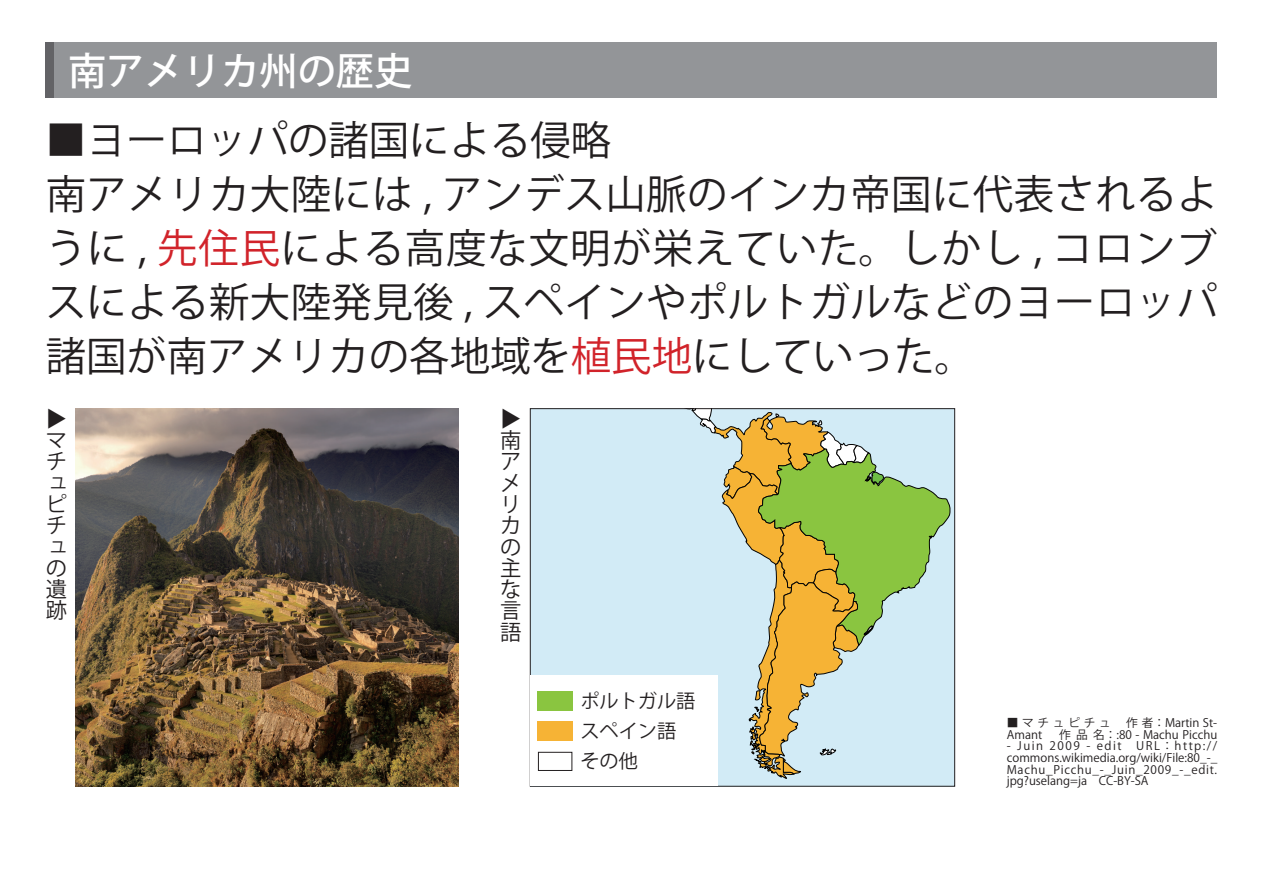
<style>
.page{position:relative;width:1263px;height:893px;background:#fff}
.page>*{position:absolute;margin:0;border:0;box-sizing:border-box;transform-origin:0 0}
.t1{font:40.35px/54.2px "Koz Go Pr 6 N";letter-spacing:.01em;color:#231f20}
.t2{font:500 38.25px "Koz Go Pr 6 N";color:#fff}
.t3{font:21.3px/21.3px "Koz Go Pr 6 N";color:#231f20;text-align:justify}
.t4{font:19.2px "Koz Go Pr 6 N";color:#231f20}
.t5{font:11.7px/11.7px "Koz Go Pr 6 N";color:#231f20}
.s1{color:#d1232a}
</style>
<div class="page">
<img style="left:75px;top:408px;width:383px;height:379px">
<svg style="left:532px;top:410px;width:421px;height:375px;background:#c9d9bf"></svg>
<div style="left:530px;top:675px;width:188px;height:111px;background:#fff"></div>
<svg style="left:538px;top:691px;width:34px;height:19px"></svg>
<svg style="left:538px;top:722px;width:34px;height:19px"></svg>
<div style="left:538px;top:752px;width:34px;height:19px;border:1px solid #231f20"></div>
<div style="left:46px;top:43px;width:1171px;height:55px;background:#939598"></div>
<div style="left:46px;top:43px;width:8px;height:55px;background:#636366"></div>
<h2 class="t2" style="left:68px;top:49px;width:346px">南アメリカ州の歴史</h2>
<h1 class="t1" style="left:46px;top:114px;width:1173px">■ヨーロッパの諸国による侵略<br>南アメリカ大陸には , アンデス山脈のインカ帝国に代表されるように , <span class="s1">先住民</span>による高度な文明が栄えていた。しかし , コロンブスによる新大陸発見後 , スペインやポルトガルなどのヨーロッパ諸国が南アメリカの各地域を<span class="s1">植民地</span>にしていった。</h1>
<h3 class="t3" style="left:66px;top:408px;width:23px;rotate:90deg">▲</h3>
<h3 class="t3" style="left:46px;top:430px;width:22px">マチュピチュの遺跡</h3>
<h3 class="t3" style="left:521px;top:408px;width:23px;rotate:90deg">▲</h3>
<h3 class="t3" style="left:500px;top:430px;width:22px;text-align:left">南アメリカの主な言語</h3>
<h3 class="t4" style="left:580px;top:690px;width:116px">ポルトガル語</h3>
<h3 class="t4" style="left:580px;top:720px;width:97px">スペイン語</h3>
<h3 class="t4" style="left:580px;top:750px;width:59px">その他</h3>
<p class="t5" style="left:1007px;top:717px;width:212px">■ マチュピチュ　作者：Martin St-<br>Amant　作品名：:80 - Machu Picchu</p>
<p class="t5" style="left:1007px;top:740px;width:212px;text-align:justify">- Juin 2009 - edit　URL：http:// commons.wikimedia.org/wiki/File:80_-_ Machu_Picchu_-_Juin_2009_-_edit. jpg?uselang=ja　CC-BY-SA</p>
</div>
